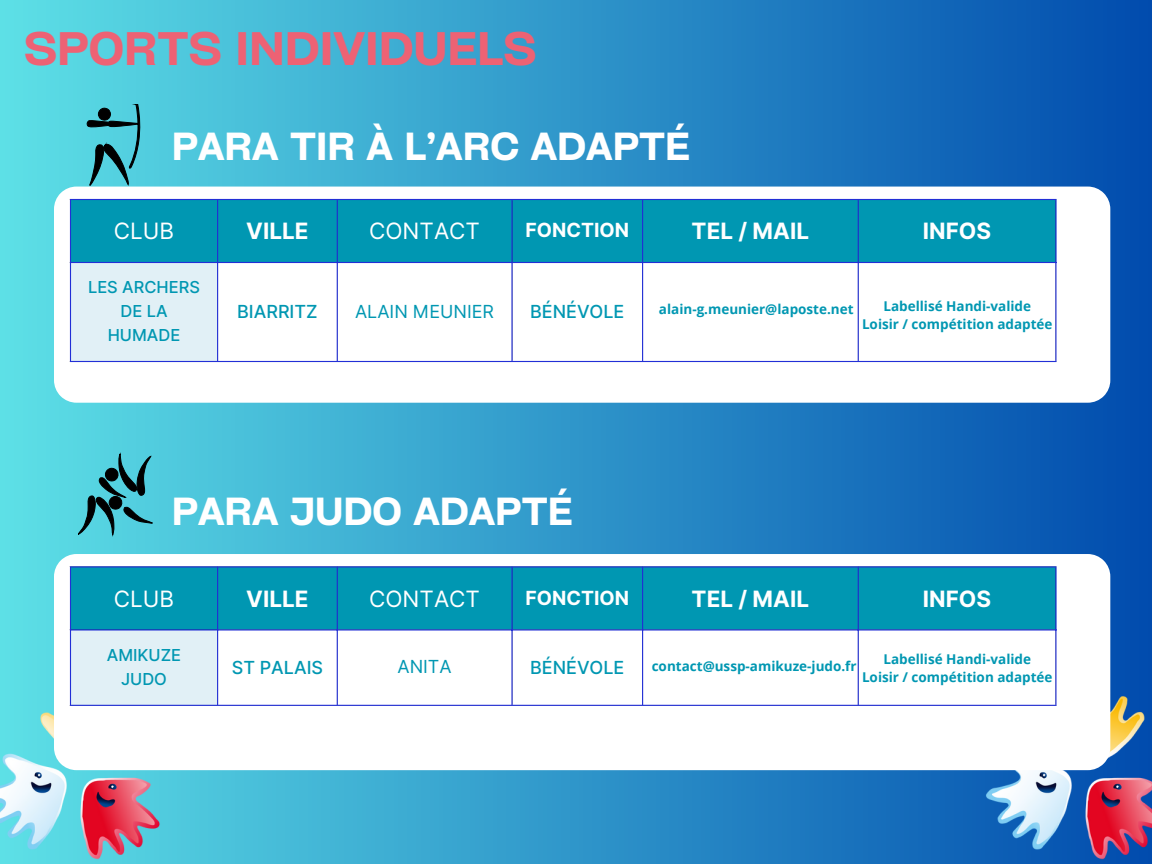
<style>
.page{position:relative;width:1152px;height:864px;background:#fff}
.page>*{position:absolute;margin:0;border:0;box-sizing:border-box;transform-origin:0 0}
.t1{font:45px "Cy Grotesk Key Demi";color:#ed6274}
.t2{font:37.5px "Cy Grotesk Key Demi";color:#fff}
.t3{font:700 22.5px "Inter";color:#fff}
.t4{font:22.5px "Inter";color:#fff}
.t5{font:700 19.5px "Inter";color:#fff}
.t6{font:500 18px "Inter";color:#0097b2}
.t7{font:18px "Inter";color:#0097b2}
.t8{font:500 16.5px/23.7px "Inter";color:#0097b2;text-align:center}
.t9{font:700 13.5px "Open Sans";color:#0097b2}
</style>
<div class="page">
<div style="left:0;top:0;width:1152px;height:864px;background:linear-gradient(to right,#5ee0e6,#024cae)"></div>
<img style="left:947px;top:659px;width:205px;height:205px">
<img style="left:0;top:659px;width:198px;height:205px">
<svg style="left:54px;top:187px;width:1056px;height:216px"></svg>
<div style="left:71px;top:200px;width:984px;height:62px;background:#0097b2"></div>
<div style="left:70px;top:262px;width:148px;height:100px;background:#e1f0f6"></div>
<svg style="left:218px;top:263px;width:837px;height:98px"></svg>
<hr style="left:70px;top:200px;width:1px;height:161px;background:#222fd6">
<hr style="left:217px;top:200px;width:1px;height:161px;background:#222fd6">
<hr style="left:337px;top:200px;width:1px;height:161px;background:#222fd6">
<hr style="left:511px;top:200px;width:2px;height:161px;background:#222fd6">
<hr style="left:642px;top:200px;width:1px;height:161px;background:#222fd6">
<hr style="left:858px;top:200px;width:1px;height:161px;background:#222fd6">
<hr style="left:1055px;top:200px;width:2px;height:161px;background:#222fd6">
<hr style="left:70px;top:199px;width:987px;height:1px;background:#222fd6">
<hr style="left:70px;top:262px;width:987px;height:1px;background:#222fd6">
<hr style="left:70px;top:361px;width:987px;height:1px;background:#222fd6">
<svg style="left:86px;top:104px;width:54px;height:81px;background:#3e9ca7"></svg>
<svg style="left:78px;top:454px;width:74px;height:81px;background:#3e9ba7"></svg>
<svg style="left:54px;top:554px;width:1056px;height:216px"></svg>
<div style="left:71px;top:568px;width:984px;height:61px;background:#0097b2"></div>
<div style="left:70px;top:630px;width:148px;height:76px;background:#e1f0f6"></div>
<svg style="left:218px;top:631px;width:837px;height:74px"></svg>
<hr style="left:70px;top:568px;width:1px;height:137px;background:#222fd6">
<hr style="left:217px;top:568px;width:1px;height:137px;background:#222fd6">
<hr style="left:337px;top:568px;width:1px;height:137px;background:#222fd6">
<hr style="left:511px;top:568px;width:2px;height:137px;background:#222fd6">
<hr style="left:642px;top:568px;width:1px;height:137px;background:#222fd6">
<hr style="left:858px;top:568px;width:1px;height:137px;background:#222fd6">
<hr style="left:1055px;top:568px;width:2px;height:137px;background:#222fd6">
<hr style="left:70px;top:566px;width:987px;height:2px;background:#222fd6">
<hr style="left:70px;top:629px;width:987px;height:2px;background:#222fd6">
<hr style="left:70px;top:705px;width:987px;height:1px;background:#222fd6">
<p class="t1" style="left:24px;top:20px;width:514px">SPORTS INDIVIDUELS</p>
<p class="t2" style="left:172px;top:122px;width:520px">PARA TIR À L’ARC ADAPTÉ</p>
<h2 class="t4" style="left:114px;top:218px;width:62px">CLUB</h2>
<p class="t3" style="left:246px;top:218px;width:64px">VILLE</p>
<p class="t4" style="left:369px;top:218px;width:112px">CONTACT</p>
<p class="t5" style="left:525px;top:218px;width:105px">FONCTION</p>
<p class="t3" style="left:692px;top:218px;width:119px">TEL / MAIL</p>
<p class="t3" style="left:923px;top:218px;width:70px">INFOS</p>
<p class="t8" style="left:88px;top:276px;width:113px">LES ARCHERS<br>DE LA<br>HUMADE</p>
<p class="t9" style="left:659px;top:300px;width:196px">alain-g.meunier@laposte.net</p>
<p class="t9" style="left:883px;top:296px;width:149px">Labellisé Handi-valide</p>
<p class="t9" style="left:862px;top:314px;width:192px">Loisir / compétition adaptée</p>
<p class="t6" style="left:237px;top:301px;width:82px">BIARRITZ</p>
<p class="t7" style="left:355px;top:301px;width:140px">ALAIN MEUNIER</p>
<p class="t6" style="left:530px;top:301px;width:96px">BÉNÉVOLE</p>
<h2 class="t2" style="left:172px;top:488px;width:402px">PARA JUDO ADAPTÉ</h2>
<p class="t4" style="left:114px;top:585px;width:62px">CLUB</p>
<p class="t3" style="left:246px;top:585px;width:64px">VILLE</p>
<p class="t4" style="left:369px;top:585px;width:112px">CONTACT</p>
<p class="t5" style="left:525px;top:586px;width:105px">FONCTION</p>
<p class="t3" style="left:692px;top:585px;width:119px">TEL / MAIL</p>
<p class="t3" style="left:923px;top:585px;width:70px">INFOS</p>
<p class="t8" style="left:107px;top:643px;width:76px">AMIKUZE<br>JUDO</p>
<p class="t9" style="left:883px;top:649px;width:149px">Labellisé Handi-valide</p>
<p class="t9" style="left:862px;top:667px;width:192px">Loisir / compétition adaptée</p>
<p class="t6" style="left:232px;top:657px;width:93px">ST PALAIS</p>
<p class="t7" style="left:398px;top:656px;width:56px">ANITA</p>
<p class="t6" style="left:530px;top:657px;width:96px">BÉNÉVOLE</p>
<p class="t9" style="left:652px;top:657px;width:206px">contact@ussp-amikuze-judo.fr</p>
</div>
